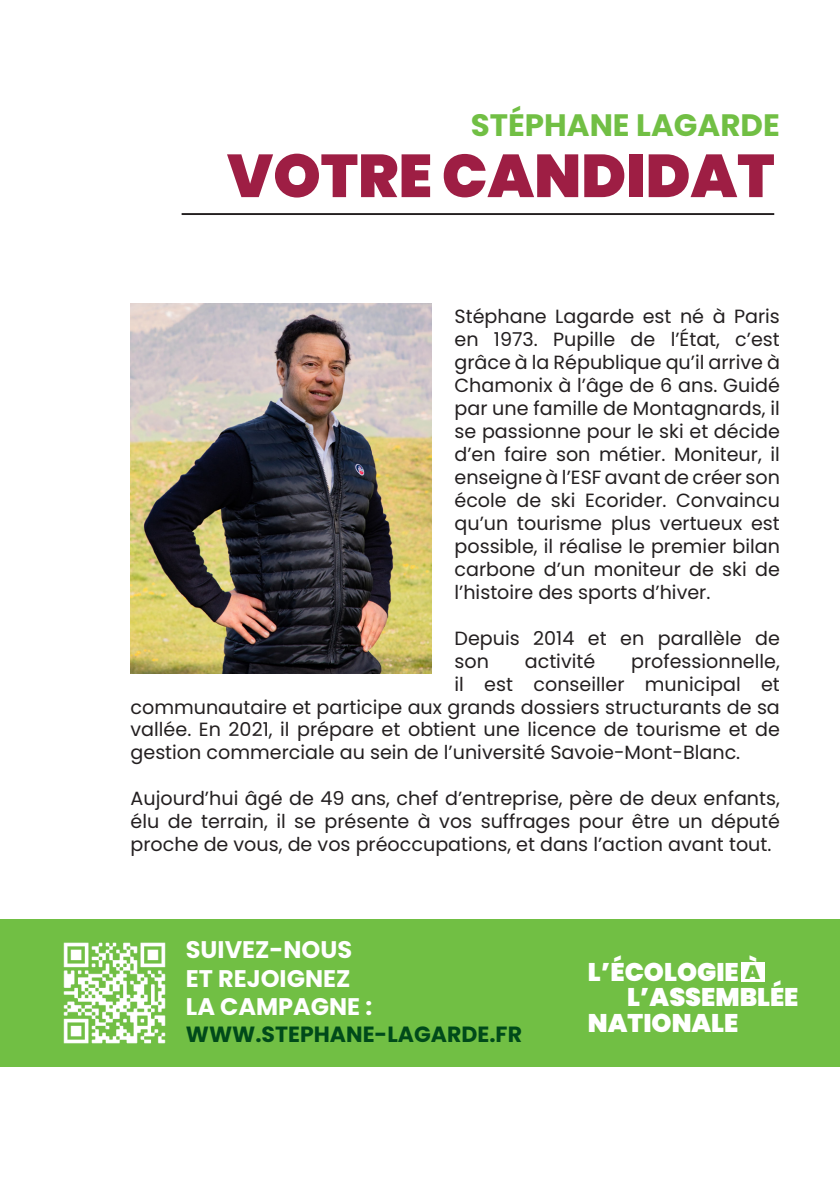
<style>
.page{position:relative;width:840px;height:1191px;background:#fff}
.page>*{position:absolute;margin:0;border:0;box-sizing:border-box;transform-origin:0 0}
.t1{font:900 60.4px "Poppins";color:#9e1e44}
.t2{font:700 31px "Poppins";color:#71bf44}
.t3{font:900 25.6px "Poppins";color:#fff}
.t4{font:700 24px "Poppins";color:#fff}
.t5{font:700 22px "Poppins";color:#004a1a}
.t6{font:900 19.4px "Poppins";color:#71bf44}
.t7{font:19.2px/23px "Poppins";color:#231f20;text-align:justify}
</style>
<div class="page">
<div style="left:0;top:918px;width:839px;height:148px;background:#71bf44"></div>
<img style="left:63px;top:942px;width:103px;height:102px">
<div style="left:741px;top:962px;width:23px;height:20px;background:#fff"></div>
<hr style="left:181px;top:213px;width:592px;height:2px;background:#231f20">
<img style="left:130px;top:303px;width:301px;height:370px">
<p class="t2" style="left:470px;top:107px;width:310px">STÉPHANE LAGARDE</p>
<p class="t1" style="left:227px;top:141px;width:548px">VOTRE CANDIDAT</p>
<p class="t7" style="left:454px;top:305px;width:327px">Stéphane Lagarde est né à Paris en 1973. Pupille de l’État, c’est grâce à la République qu’il arrive à Chamonix à l’âge de 6 ans. Guidé par une famille de Montagnards, il se passionne pour le ski et décide d’en faire son métier. Moniteur, il enseigne à l’ESF avant de créer son école de ski Ecorider. Convaincu qu’un tourisme plus vertueux est possible, il réalise le premier bilan carbone d’un moniteur de ski de l’histoire des sports d’hiver.</p>
<p class="t7" style="left:454px;top:626px;width:327px">Depuis 2014 et en parallèle de son</p>
<p class="t7" style="left:524px;top:649px;width:72px">activité</p>
<p class="t7" style="left:630px;top:649px;width:150px">professionnelle,</p>
<p class="t7" style="left:454px;top:672px;width:327px">il est conseiller municipal et</p>
<p class="t7" style="left:130px;top:695px;width:650px">communautaire et participe aux grands dossiers structurants de sa</p>
<p class="t7" style="left:130px;top:718px;width:650px">vallée. En 2021, il prépare et obtient une licence de tourisme et de</p>
<p class="t7" style="left:130px;top:741px;width:611px">gestion commerciale au sein de l’université Savoie-Mont-Blanc.</p>
<p class="t7" style="left:130px;top:787px;width:650px">Aujourd’hui âgé de 49 ans, chef d’entreprise, père de deux enfants, élu de terrain, il se présente à vos suffrages pour être un député proche de vous, de vos préoccupations, et dans l’action avant tout.</p>
<p class="t4" style="left:186px;top:935px;width:168px">SUIVEZ-NOUS</p>
<p class="t4" style="left:186px;top:964px;width:166px">ET REJOIGNEZ</p>
<p class="t4" style="left:186px;top:993px;width:188px">LA CAMPAGNE :</p>
<p class="t5" style="left:186px;top:1021px;width:337px">WWW.STEPHANE-LAGARDE.FR</p>
<p class="t3" style="left:587px;top:956px;width:176px">L’ÉCOLOGIE À</p>
<p class="t3" style="left:626px;top:982px;width:173px">L’ASSEMBLÉE</p>
<p class="t3" style="left:587px;top:1007px;width:152px">NATIONALE</p>
<p class="t6" style="left:744px;top:961px;width:16px">A</p>
</div>
